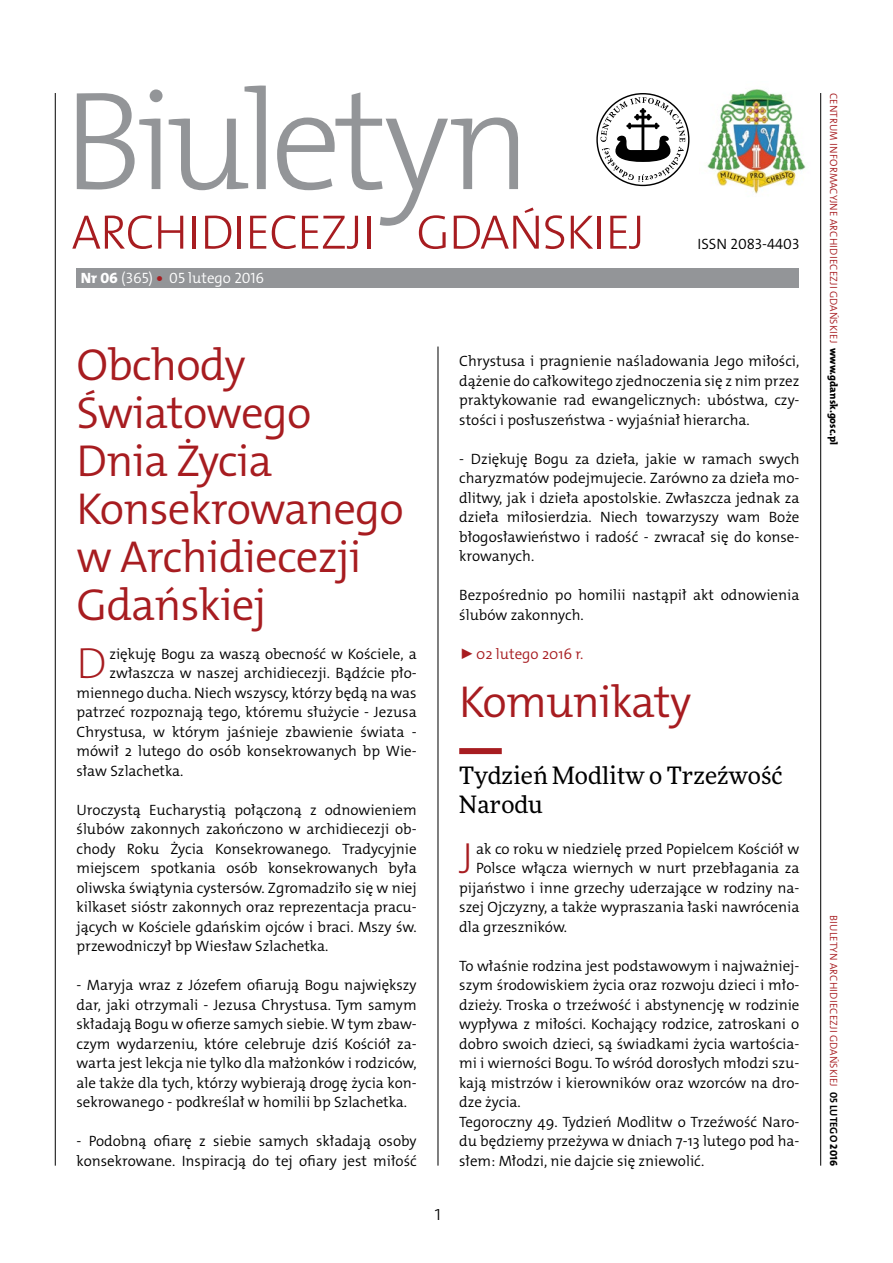
<style>
.page{position:relative;width:893px;height:1263px;background:#fff}
.page>*{position:absolute;margin:0;border:0;box-sizing:border-box;transform-origin:0 0}
.t1{font:45px/48px "The Mix HP4 Se Lig";letter-spacing:-.02em;color:#a71c20}
.t2{font:43.95px "The Mix HP2 Ex Lig";color:#a71c20}
.t3{font:24px/28.5px "Freeday News";color:#000}
.t4{font:21px "The Mix HP2 Ex Lig";color:#000}
.t5{font:15px/19.5px "The Mix HP4 Se Lig";color:#000;text-align:justify}
.t6{font:15px "The Mix HP4 Se Lig";color:#fff}
.t7{font:15px "The Mix HP4 Se Lig";color:#a71c20}
.t8{font:10.5px "The Mix HP4 Se Lig";letter-spacing:.015em;color:#a71c20}
.s1{font-family:"The Mix HP8 Ex Bld"}
.s2{font-family:"The Mix HP8 Ex Bld";color:#a71c20}
.s3{font-family:"The Mix HP8 Ex Bld";color:#000}
.s4{font-family:"The Mix HP7 Bld";color:#000}
</style>
<div class="page">
<hr style="left:55px;top:93px;width:1px;height:1073px;background:#000">
<hr style="left:438px;top:347px;width:1px;height:819px;background:#000">
<hr style="left:820px;top:93px;width:1px;height:1073px;background:#000">
<div style="left:459px;top:748px;width:43px;height:6px;background:#a71c20"></div>
<svg style="left:77px;top:89px;width:86px;height:100px"></svg>
<svg style="left:169px;top:85px;width:97px;height:105px"></svg>
<svg style="left:72px;top:215px;width:80px;height:34px"></svg>
<svg style="left:158px;top:216px;width:25px;height:33px"></svg>
<hr style="left:193px;top:216px;width:3px;height:33px;background:#a71c20">
<svg style="left:205px;top:216px;width:26px;height:33px"></svg>
<hr style="left:238px;top:216px;width:3px;height:33px;background:#a71c20">
<svg style="left:250px;top:216px;width:16px;height:33px"></svg>
<svg style="left:272px;top:92px;width:267px;height:157px"></svg>
<svg style="left:545px;top:215px;width:19px;height:34px"></svg>
<svg style="left:571px;top:216px;width:22px;height:33px"></svg>
<hr style="left:598px;top:216px;width:3px;height:33px;background:#a71c20">
<svg style="left:610px;top:216px;width:30px;height:33px"></svg>
<img style="left:707px;top:89px;width:99px;height:105px">
<svg style="left:596px;top:93px;width:93px;height:93px"></svg>
<div style="left:77px;top:268px;width:722px;height:20px;background:#939598"></div>
<p class="t6" style="left:81px;top:268px;width:185px"><span class="s1">Nr 06</span> (365) <span class="s2">•</span> 05 lutego 2016</p>
<p class="t5" style="left:697px;top:234px;width:103px">ISSN 2083-4403</p>
<h1 class="t1" style="left:77px;top:341px;width:329px">Obchody<br>Światowego<br>Dnia Życia<br>Konsekrowanego w Archidiecezji<br>Gdańskiej</h1>
<h2 class="t2" style="left:77px;top:635px;width:32px">D</h2>
<p class="t5" style="left:109px;top:644px;width:309px">ziękuję Bogu za waszą obecność w Kościele, a</p>
<p class="t5" style="left:109px;top:663px;width:309px">zwłaszcza w naszej archidiecezji. Bądźcie pło-</p>
<p class="t5" style="left:77px;top:683px;width:342px">miennego ducha. Niech wszyscy, którzy będą na was</p>
<p class="t5" style="left:77px;top:702px;width:342px">patrzeć rozpoznają tego, któremu służycie - Jezusa</p>
<p class="t5" style="left:77px;top:722px;width:342px">Chrystusa, w którym jaśnieje zbawienie świata -</p>
<p class="t5" style="left:77px;top:741px;width:342px">mówił 2 lutego do osób konsekrowanych bp Wie-</p>
<p class="t5" style="left:77px;top:761px;width:108px">sław Szlachetka.</p>
<p class="t5" style="left:77px;top:800px;width:342px">Uroczystą Eucharystią połączoną z odnowieniem ślubów zakonnych zakończono w archidiecezji ob&shy;chody Roku Życia Konsekrowanego. Tradycyjnie miejscem spotkania osób konsekrowanych była oliwska świątynia cystersów. Zgromadziło się w niej kilkaset sióstr zakonnych oraz reprezentacja pracu&shy;jących w Kościele gdańskim ojców i braci. Mszy św. przewodniczył bp Wiesław Szlachetka.</p>
<p class="t5" style="left:77px;top:975px;width:342px">- Maryja wraz z Józefem ofiarują Bogu największy dar, jaki otrzymali - Jezusa Chrystusa. Tym samym składają Bogu w ofierze samych siebie. W tym zbaw&shy;czym wydarzeniu, które celebruje dziś Kościół za&shy;warta jest lekcja nie tylko dla małżonków i rodziców, ale także dla tych, którzy wybierają drogę życia kon&shy;sekrowanego - podkreślał w homilii bp Szlachetka.</p>
<p class="t5" style="left:77px;top:1131px;width:342px">- Podobną ofiarę z siebie samych składają osoby konsekrowane. Inspiracją do tej ofiary jest miłość</p>
<h3 class="t4" style="left:434px;top:1199px;width:9px">1</h3>
<p class="t5" style="left:459px;top:351px;width:342px">Chrystusa i pragnienie naśladowania Jego miłości, dążenie do całkowitego zjednoczenia się z nim przez praktykowanie rad ewangelicznych: ubóstwa, czy&shy;stości i posłuszeństwa - wyjaśniał hierarcha.</p>
<p class="t5" style="left:459px;top:449px;width:342px">- Dziękuję Bogu za dzieła, jakie w ramach swych charyzmatów podejmujecie. Zarówno za dzieła mo&shy;dlitwy, jak i dzieła apostolskie. Zwłaszcza jednak za dzieła miłosierdzia. Niech towarzyszy wam Boże błogosławieństwo i radość - zwracał się do konse&shy;krowanych.</p>
<p class="t5" style="left:459px;top:585px;width:342px">Bezpośrednio po homilii nastąpił akt odnowienia ślubów zakonnych.</p>
<p class="t7" style="left:459px;top:644px;width:126px">► 02 lutego 2016 r.</p>
<h1 class="t1" style="left:459px;top:678px;width:233px">Komunikaty</h1>
<h3 class="t3" style="left:459px;top:761px;width:325px">Tydzień Modlitw o Trzeźwość<br>Narodu</h3>
<h2 class="t2" style="left:459px;top:830px;width:16px">J</h2>
<p class="t5" style="left:476px;top:839px;width:325px">ak co roku w niedzielę przed Popielcem Kościół w</p>
<p class="t5" style="left:476px;top:858px;width:325px">Polsce włącza wiernych w nurt przebłagania za</p>
<p class="t5" style="left:459px;top:878px;width:342px">pijaństwo i inne grzechy uderzające w rodziny na-</p>
<p class="t5" style="left:459px;top:897px;width:342px">szej Ojczyzny, a także wypraszania łaski nawrócenia</p>
<p class="t5" style="left:459px;top:917px;width:109px">dla grzeszników.</p>
<p class="t5" style="left:459px;top:956px;width:342px;text-align:left">To właśnie rodzina jest podstawowym i najważniej&shy;szym środowiskiem życia oraz rozwoju dzieci i mło&shy;dzieży. Troska o trzeźwość i abstynencję w rodzinie wypływa z miłości. Kochający rodzice, zatroskani o dobro swoich dzieci, są świadkami życia wartościa&shy;mi i wierności Bogu. To wśród dorosłych młodzi szu&shy;kają mistrzów i kierowników oraz wzorców na dro&shy;dze życia.<br>Tegoroczny 49. Tydzień Modlitw o Trzeźwość Naro&shy;du będziemy przeżywa w dniach 7-13 lutego pod ha&shy;słem: Młodzi, nie dajcie się zniewolić.</p>
<p class="t8" style="left:840px;top:93px;width:354px;rotate:90deg">Centrum Informacyjne Archi di ecezji Gdański ej <span class="s3">www.gdansk.gosc.pl</span></p>
<p class="t8" style="left:840px;top:915px;width:252px;rotate:90deg">Bi uletyn Archi di ecezji Gdański ej <span class="s4">05 lutego</span> <span class="s3">2016</span></p>
</div>
